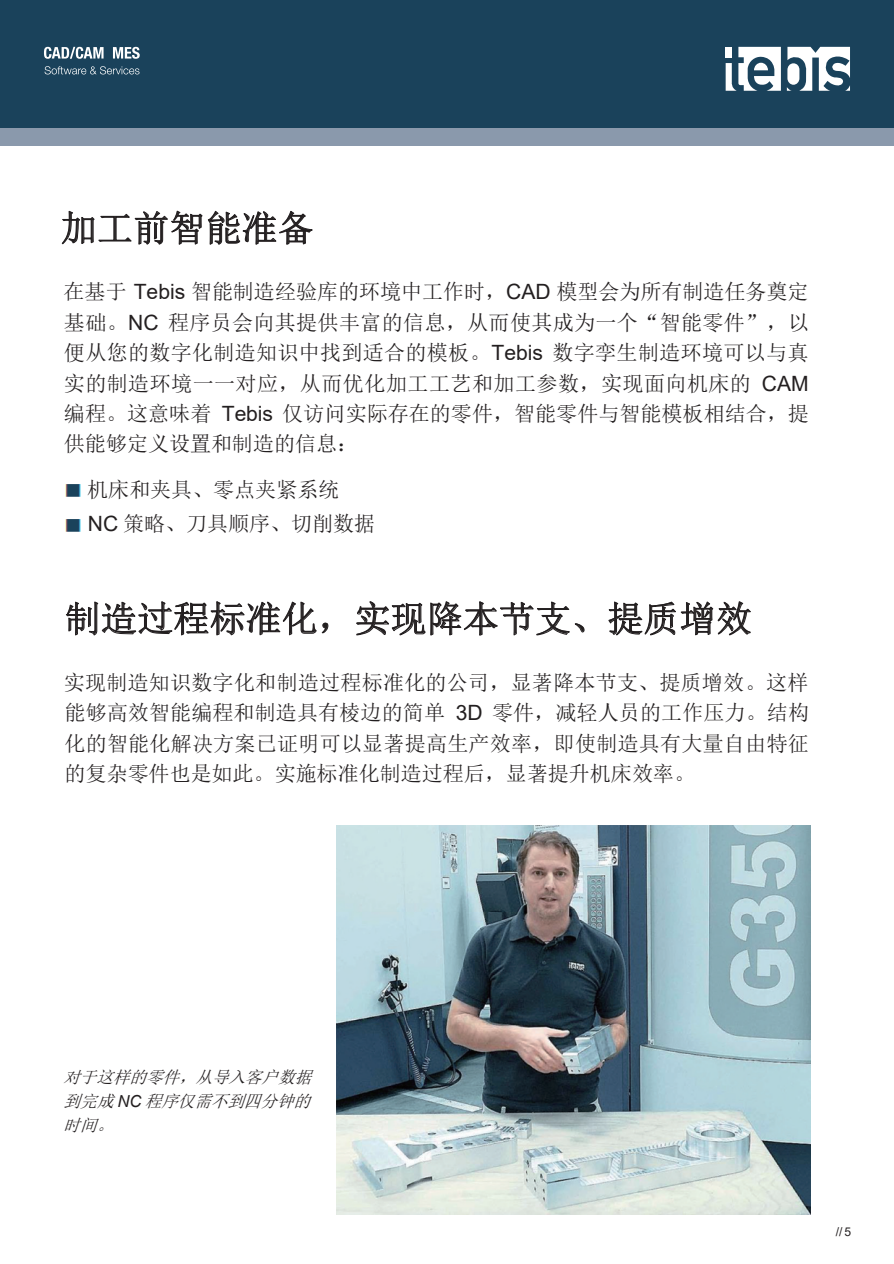
<style>
.page{position:relative;width:894px;height:1264px;background:#fff}
.page>*{position:absolute;margin:0;border:0;box-sizing:border-box;transform-origin:0 0}
.t1{font:36px "Sim Sun";letter-spacing:.005em;color:#231f20}
.t2{font:21px/30.5px "Sim Sun";color:#231f20;text-align:justify}
.t3{font:italic 16.5px/23.7px "Sim Sun";color:#231f20;text-align:justify}
.t4{font:12px "Arial";color:#231f20}
.s1{font-family:"Arial"}
.s2{font-family:"Verdana";font-size:18px;color:#1a425b}
</style>
<div class="page">
<div style="left:0;top:0;width:893px;height:129px;background:#1a425b"></div>
<div style="left:0;top:129px;width:893px;height:17px;background:#8a99ac"></div>
<svg style="left:61px;top:210px;width:252px;height:35px"></svg>
<svg style="left:66px;top:601px;width:263px;height:35px"></svg>
<svg style="left:356px;top:601px;width:229px;height:35px"></svg>
<svg style="left:608px;top:601px;width:143px;height:35px"></svg>
<img style="left:65px;top:484px;width:16px;height:48px">
<img style="left:336px;top:825px;width:474px;height:388px">
<svg style="left:725px;top:47px;width:55px;height:44px"></svg>
<svg style="left:786px;top:47px;width:63px;height:44px"></svg>
<svg style="left:44px;top:47px;width:59px;height:12px"></svg>
<svg style="left:113px;top:47px;width:27px;height:12px"></svg>
<svg style="left:44px;top:66px;width:95px;height:8px"></svg>
<h1 class="t1" style="left:61px;top:210px;width:254px">加工前智能准备</h1>
<p class="t2" style="left:64px;top:276px;width:746px">在基于 <span class="s1">Tebis</span> 智能制造经验库的环境中工作时，<span class="s1">CAD</span> 模型会为所有制造任务奠定基础。<span class="s1">NC</span> 程序员会向其提供丰富的信息，从而使其成为一个“智能零件”，以便从您的数字化制造知识中找到适合的模板。<span class="s1">Tebis</span> 数字孪生制造环境可以与真实的制造环境一一对应，从而优化加工工艺和加工参数，实现面向机床的 <span class="s1">CAM</span>编程。这意味着 <span class="s1">Tebis</span> 仅访问实际存在的零件，智能零件与智能模板相结合，提供能够定义设置和制造的信息：</p>
<p class="t2" style="left:65px;top:472px;width:311px;line-height:34.5px"><span class="s2">n</span> 机床和夹具、零点夹紧系统<br><span class="s2">n</span> <span class="s1">NC</span> 策略、刀具顺序、切削数据</p>
<h1 class="t1" style="left:65px;top:600px;width:688px">制造过程标准化，实现降本节支、提质增效</h1>
<p class="t2" style="left:64px;top:667px;width:746px">实现制造知识数字化和制造过程标准化的公司，显著降本节支、提质增效。这样能够高效智能编程和制造具有棱边的简单 <span class="s1">3D</span> 零件，减轻人员的工作压力。结构化的智能化解决方案已证明可以显著提高生产效率，即使制造具有大量自由特征的复杂零件也是如此。实施标准化制造过程后，显著提升机床效率。</p>
<p class="t3" style="left:63px;top:1065px;width:255px">对于这样的零件，从导入客户数据到完成 <span class="s1">N C</span> 程序仅需不到四分钟的时间。</p>
<p class="t4" style="left:835px;top:1223px;width:17px">//5</p>
</div>
